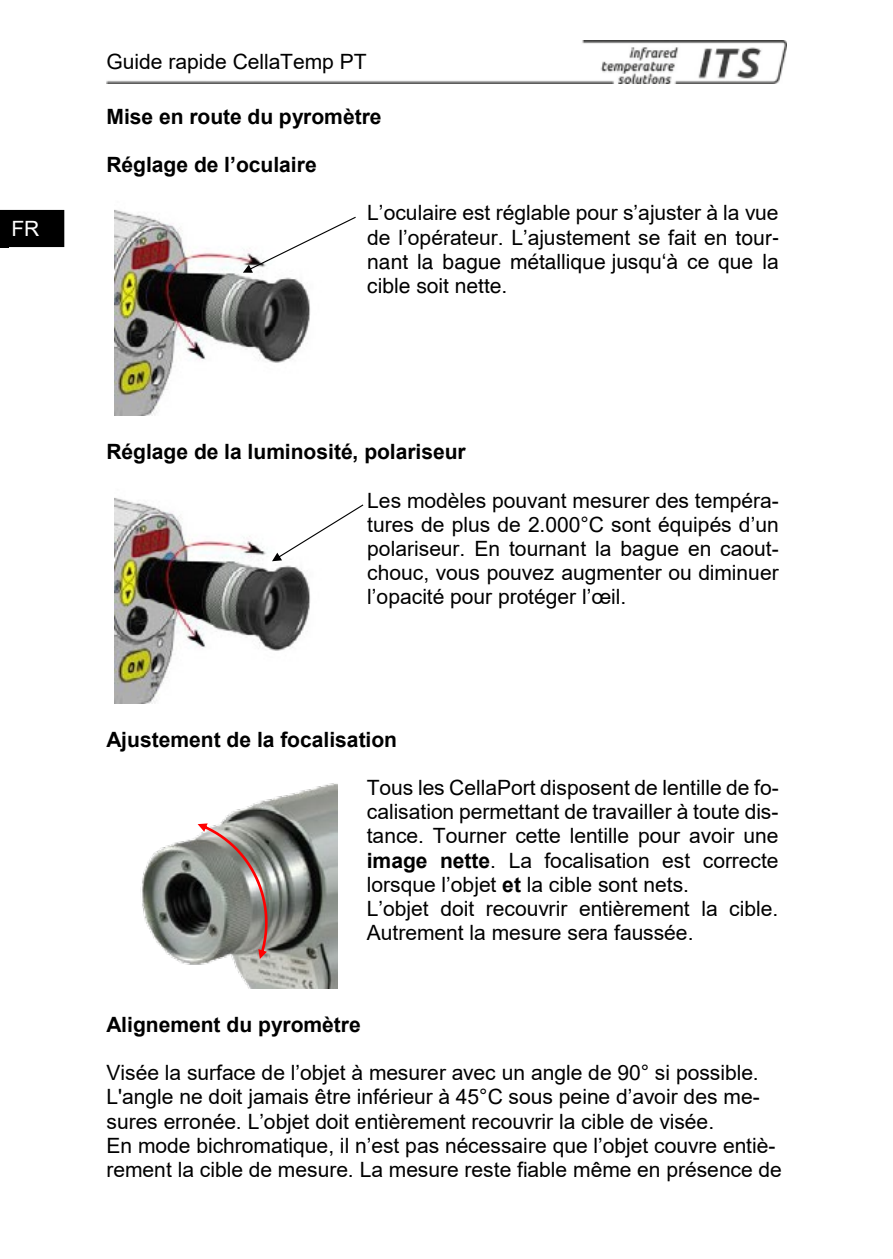
<style>
.page{position:relative;width:893px;height:1259px;background:#fff}
.page>*{position:absolute;margin:0;border:0;box-sizing:border-box;transform-origin:0 0}
.t1{font:21px/24px "Arial";color:#000}
.t2{font:21px/24.3px "Helvetica";color:#000;text-align:justify}
.t3{font:700 21px "Arial";color:#000}
.t4{font:21px "Arial";color:#fff}
.s1{font-family:"Arial"}
.s2{font-weight:700}
</style>
<div class="page">
<img style="left:107px;top:41px;width:679px;height:42px">
<img style="left:114px;top:209px;width:196px;height:207px">
<img style="left:114px;top:497px;width:196px;height:206px">
<img style="left:140px;top:783px;width:197px;height:205px">
<svg style="left:272px;top:504px;width:91px;height:57px"></svg>
<svg style="left:243px;top:217px;width:113px;height:56px"></svg>
<svg style="left:198px;top:823px;width:70px;height:136px"></svg>
<div style="left:0;top:210px;width:64px;height:36px;background:#000"></div>
<div style="left:0;top:210px;width:64px;height:37px;border:1px solid #000"></div>
<p class="t4" style="left:11px;top:214px;width:29px">FR</p>
<p class="t1" style="left:106px;top:49px;width:262px">Guide rapide CellaTemp PT</p>
<p class="t3" style="left:106px;top:101px;width:277px">Mise en route du pyromètre</p>
<p class="t3" style="left:106px;top:150px;width:212px">Réglage de l’oculaire</p>
<p class="t2" style="left:367px;top:200px;width:413px">L’oculaire est réglable pour s’ajuster à la vue de l’opérateur. L’ajustement se fait en tour&shy;nant la bague métallique jusqu‘à ce que la cible soit nette<span class="s1">.</span></p>
<p class="t3" style="left:106px;top:437px;width:361px">Réglage de la luminosité, polariseur</p>
<p class="t1" style="left:367px;top:488px;width:413px;text-align:justify">Les modèles pouvant mesurer des tempéra&shy;tures de plus de 2.000°C sont équipés d’un polariseur. En tournant la bague en caout&shy;chouc, vous pouvez augmenter ou diminuer l’opacité pour protéger l’œil.</p>
<p class="t3" style="left:106px;top:724px;width:292px">Ajustement de la focalisation</p>
<p class="t1" style="left:367px;top:775px;width:414px">Tous les CellaPort disposent de lentille de fo&shy;calisation permettant de travailler à toute dis&shy;tance. Tourner cette lentille pour avoir une <span class="s2">image nette</span>. La focalisation est correcte lorsque l’objet <span class="s2">et</span> la cible sont nets.<br>L’objet doit recouvrir entièrement la cible.<br>Autrement la mesure sera faussée.</p>
<p class="t3" style="left:106px;top:1009px;width:256px">Alignement du pyromètre</p>
<p class="t1" style="left:106px;top:1061px;width:677px">Visée la surface de l’objet à mesurer avec un angle de 90° si possible.<br>L'angle ne doit jamais être inférieur à 45°C sous peine d’avoir des me&shy;sures erronée. L’objet doit entièrement recouvrir la cible de visée.<br>En mode bichromatique, il n’est pas nécessaire que l’objet couvre entiè&shy;rement la cible de mesure. La mesure reste fiable même en présence de</p>
</div>
